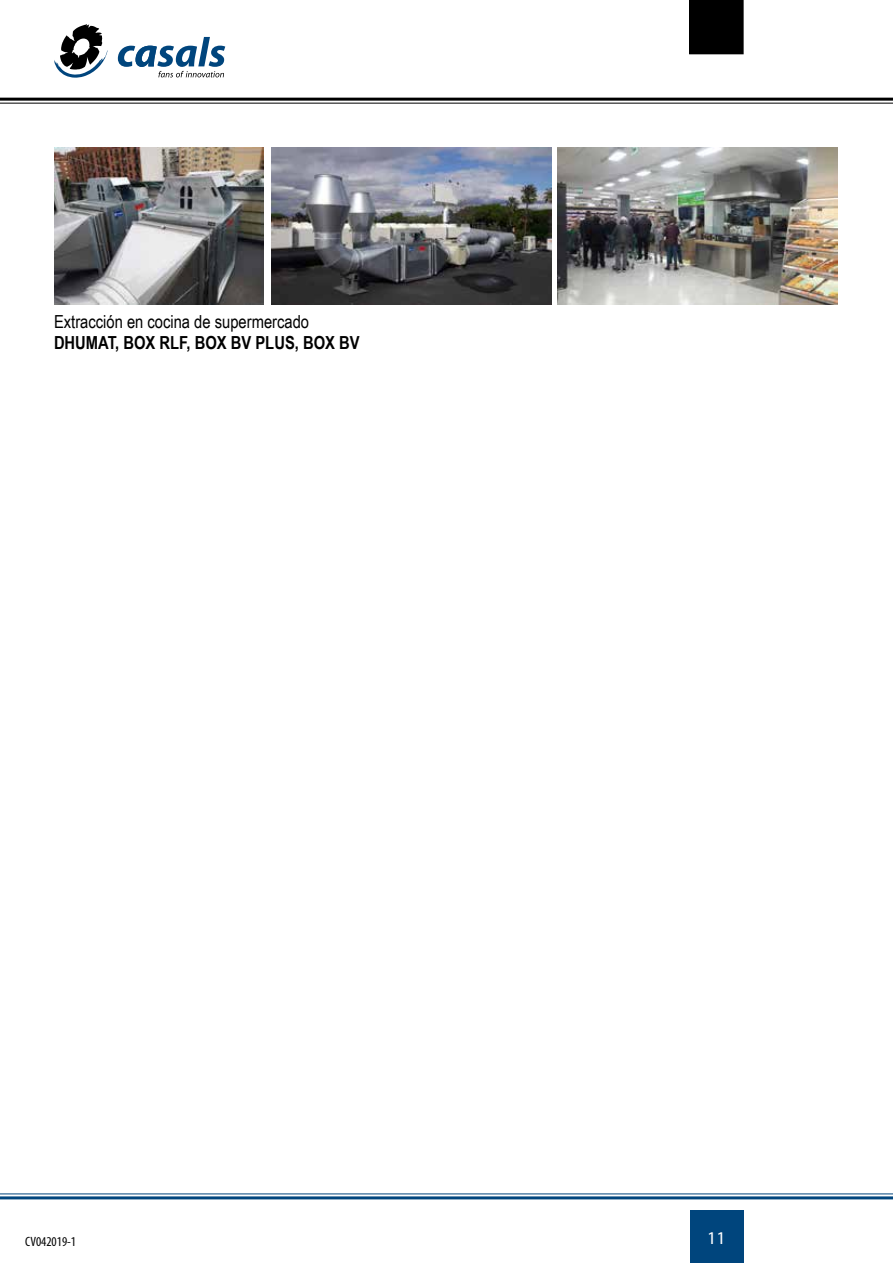
<style>
.page{position:relative;width:893px;height:1263px;background:#fff}
.page>*{position:absolute;margin:0;border:0;box-sizing:border-box;transform-origin:0 0}
.t1{font:18px "Arial Narrow";color:#000}
.t2{font:700 18px "Arial Narrow";color:#000}
.t3{font:18px "Myriad";color:#fff}
.t4{font:condensed 13.5px "Myriad";color:#000}
</style>
<div class="page">
<svg style="left:118px;top:37px;width:107px;height:40px"></svg>
<svg style="left:54px;top:24px;width:54px;height:54px"></svg>
<div style="left:689px;top:0;width:54px;height:54px;background:#000"></div>
<div style="left:690px;top:1210px;width:53px;height:53px;background:#00457d"></div>
<hr style="left:0;top:98px;width:893px;height:3px;background:#000">
<hr style="left:0;top:103px;width:893px;height:1px;background:#000">
<hr style="left:0;top:1193px;width:893px;height:1px;background:#00457d">
<hr style="left:0;top:1196px;width:893px;height:3px;background:#00457d">
<img style="left:54px;top:147px;width:210px;height:158px">
<img style="left:272px;top:147px;width:279px;height:158px">
<img style="left:558px;top:147px;width:280px;height:158px">
<p class="t1" style="left:54px;top:308px;width:257px">Extracción en cocina de supermercado</p>
<p class="t2" style="left:54px;top:329px;width:307px">DHUMAT, BOX RLF, BOX BV PLUS, BOX BV</p>
<p class="t4" style="left:25px;top:1234px;width:52px">CV042019-1</p>
<p class="t3" style="left:707px;top:1228px;width:20px">11</p>
</div>
